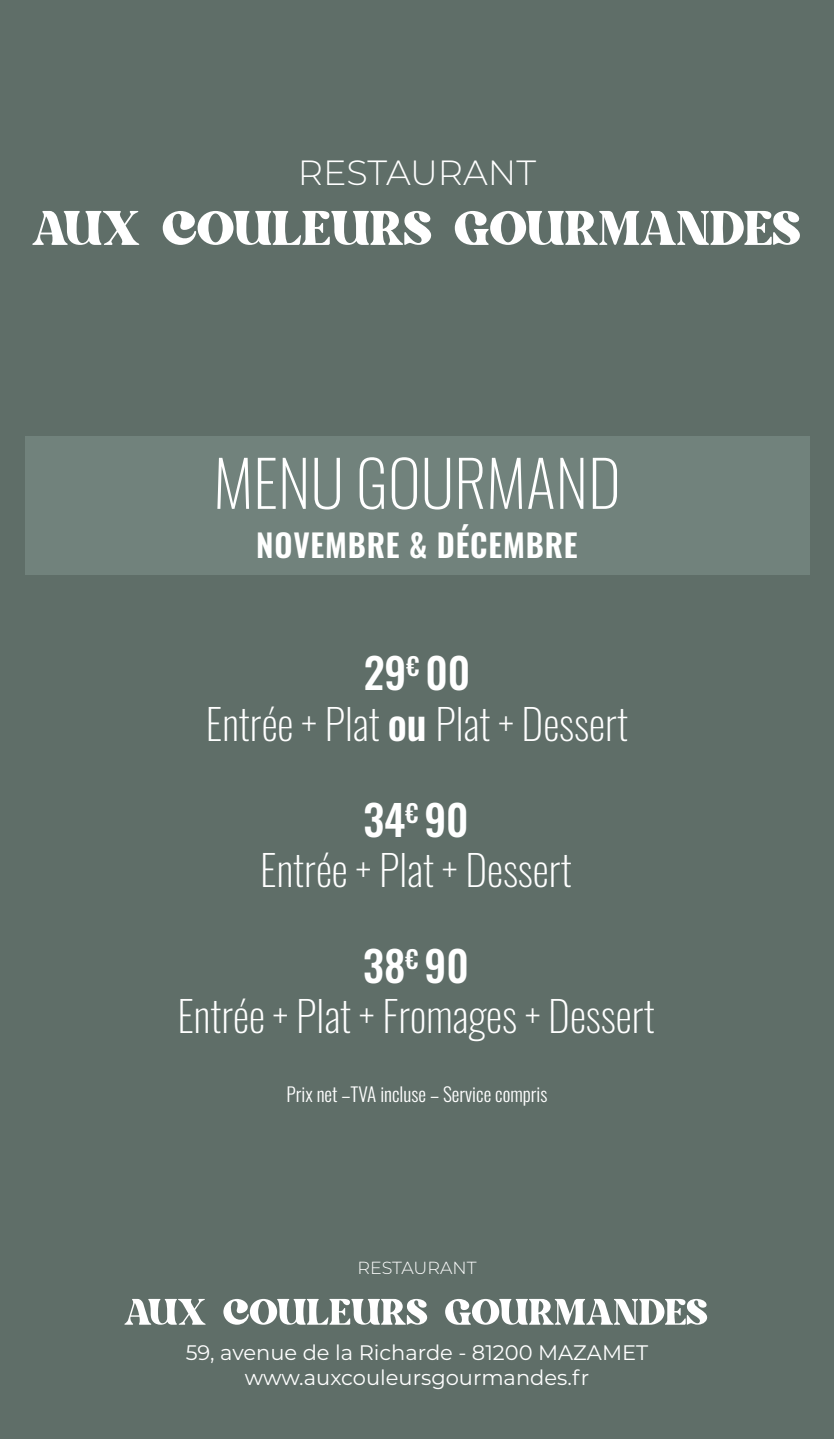
<style>
.page{position:relative;width:834px;height:1439px;background:#fff}
.page>*{position:absolute;margin:0;border:0;box-sizing:border-box;transform-origin:0 0}
.t1{font:200 63px "Oswald";color:#fff}
.t2{font:200 42px/50.4px "Oswald";color:#fff;text-align:center}
.t3{font:300 35px "Montserrat";color:#fff}
.t4{font:600 31.5px "Oswald";letter-spacing:.025em;color:#fff}
.t5{font:21px/25.2px "Montserrat";color:#fff;text-align:center}
.t6{font:300 19.25px "Oswald";color:#fff}
.t7{font:300 17.5px "Montserrat";color:#fff}
.s1{font-weight:500}
</style>
<div class="page">
<div style="left:0;top:0;width:833px;height:1439px;background:#5f6e68"></div>
<div style="left:25px;top:436px;width:784px;height:139px;background:#71827c"></div>
<svg style="left:32px;top:211px;width:108px;height:34px"></svg>
<svg style="left:163px;top:211px;width:269px;height:34px"></svg>
<svg style="left:454px;top:211px;width:346px;height:34px"></svg>
<svg style="left:124px;top:1299px;width:82px;height:25px"></svg>
<svg style="left:223px;top:1298px;width:205px;height:27px"></svg>
<svg style="left:445px;top:1298px;width:263px;height:27px"></svg>
<p class="t3" style="left:298px;top:149px;width:240px">RESTAURANT</p>
<h1 class="t1" style="left:213px;top:427px;width:409px">MENU GOURMAND</h1>
<p class="t4" style="left:256px;top:517px;width:323px">NOVEMBRE &amp; DÉCEMBRE</p>
<p class="t2" style="left:206px;top:643px;width:423px"><span class="s1">29</span><sup>€</sup> <span class="s1">00<br></span>Entrée + Plat <span class="s1">ou</span> Plat + Dessert</p>
<p class="t2" style="left:260px;top:789px;width:313px"><span class="s1">34</span><sup>€</sup> <span class="s1">90<br></span>Entrée + Plat + Dessert</p>
<p class="t2" style="left:177px;top:935px;width:478px"><span class="s1">38</span><sup>€</sup> <span class="s1">90<br></span>Entrée + Plat + Fromages + Dessert</p>
<p class="t6" style="left:286px;top:1077px;width:262px">Prix net –TVA incluse – Service compris</p>
<p class="t7" style="left:357px;top:1255px;width:121px">RESTAURANT</p>
<p class="t5" style="left:186px;top:1339px;width:464px">59, avenue de la Richarde - 81200 MAZAMET www.auxcouleursgourmandes.fr</p>
</div>
